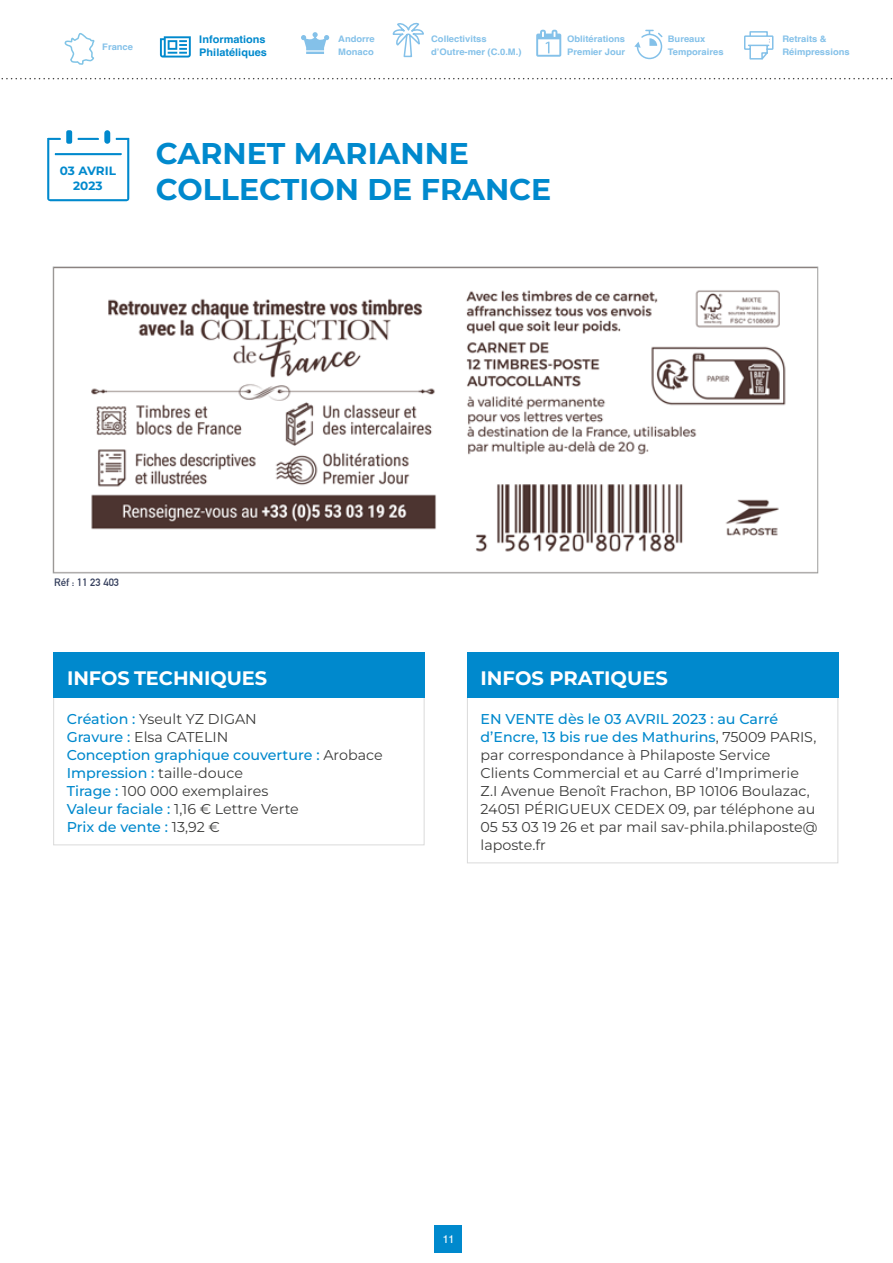
<style>
.page{position:relative;width:893px;height:1263px;background:#fff}
.page>*{position:absolute;margin:0;border:0;box-sizing:border-box;transform-origin:0 0}
.t1{font:700 30px/36px "Montserrat";color:#0089cd}
.t2{font:700 19.5px "Montserrat";letter-spacing:-.005em;color:#fff}
.t3{font:14.25px/18px "Montserrat";color:#3c3c3b}
.t4{font:500 14.25px/18px "Montserrat";color:#0089cd}
.t5{font:700 12px/14.4px "Montserrat";color:#0089cd;text-align:center}
.t6{font:11.25px "Helvetica";color:#fff;scale:1.04 1}
.t7{font:700 10.5px/13px "Helvetica";color:#0089cd;scale:1.04 1}
.t8{font:700 10.5px "DIN Alternate";color:#343e5c;scale:1.04 1}
.t9{font:700 9px/13px "Helvetica";color:#84c1e9;scale:1.04 1}
.s1{font-weight:400;color:#3c3c3b}
.s2{font-weight:500;color:#0089cd}
</style>
<div class="page">
<div style="left:435px;top:1225px;width:27px;height:27px;background:#0089cd"></div>
<svg style="left:1px;top:22px;width:892px;height:180px"></svg>
<div style="left:53px;top:696px;width:371px;height:149px;border:1px solid #dadada"></div>
<div style="left:53px;top:652px;width:371px;height:46px;background:#0089cd"></div>
<div style="left:467px;top:696px;width:371px;height:167px;border:1px solid #dadada"></div>
<div style="left:467px;top:652px;width:371px;height:46px;background:#0089cd"></div>
<img style="left:91px;top:290px;width:695px;height:262px">
<p class="t9" style="left:567px;top:33px;width:57px">Oblitérations<br>Premier Jour</p>
<p class="t9" style="left:782px;top:33px;width:66px">Retraits &amp;<br>Réimpressions</p>
<p class="t7" style="left:199px;top:34px;width:67px">Informations<br>Philatéliques</p>
<p class="t9" style="left:431px;top:33px;width:88px">Collectivitss d’Outre-mer (C.0.M.)</p>
<p class="t9" style="left:102px;top:41px;width:31px">France</p>
<p class="t9" style="left:668px;top:33px;width:55px">Bureaux<br>Temporaires</p>
<p class="t9" style="left:338px;top:33px;width:37px">Andorre<br>Monaco</p>
<p class="t5" style="left:60px;top:164px;width:58px">03 AVRIL<br>2023</p>
<h1 class="t1" style="left:156px;top:134px;width:397px">CARNET MARIANNE<br>COLLECTION DE FRANCE</h1>
<p class="t8" style="left:54px;top:574px;width:64px">Réf : 11 23 403</p>
<h2 class="t2" style="left:67px;top:665px;width:202px">INFOS TECHNIQUES</h2>
<p class="t4" style="left:67px;top:709px;width:317px">Création : <span class="s1">Yseult YZ DIGAN<br></span>Gravure : <span class="s1">Elsa CATELIN<br></span>Conception graphique couverture : <span class="s1">Arobace<br></span>Impression : <span class="s1">taille-douce<br></span>Tirage : <span class="s1">100 000 exemplaires<br></span>Valeur faciale : <span class="s1">1,16 € Lettre Verte<br></span>Prix de vente : <span class="s1">13,92 €</span></p>
<h2 class="t2" style="left:480px;top:665px;width:189px">INFOS PRATIQUES</h2>
<p class="t3" style="left:480px;top:709px;width:338px"><span class="s2">EN VENTE dès le 03 AVRIL 2023 : au Carré d’Encre, 13 bis rue des Mathurins</span>, 75009 PARIS, par correspondance à Philaposte Service Clients Commercial et au Carré d’Imprimerie Z.I Avenue Benoît Frachon, BP 10106 Boulazac, 24051 PÉRIGUEUX CEDEX 09, par téléphone au 05 53 03 19 26 et par mail sav-phila.philaposte@ laposte.fr</p>
<p class="t6" style="left:442px;top:1230px;width:13px">11</p>
</div>
